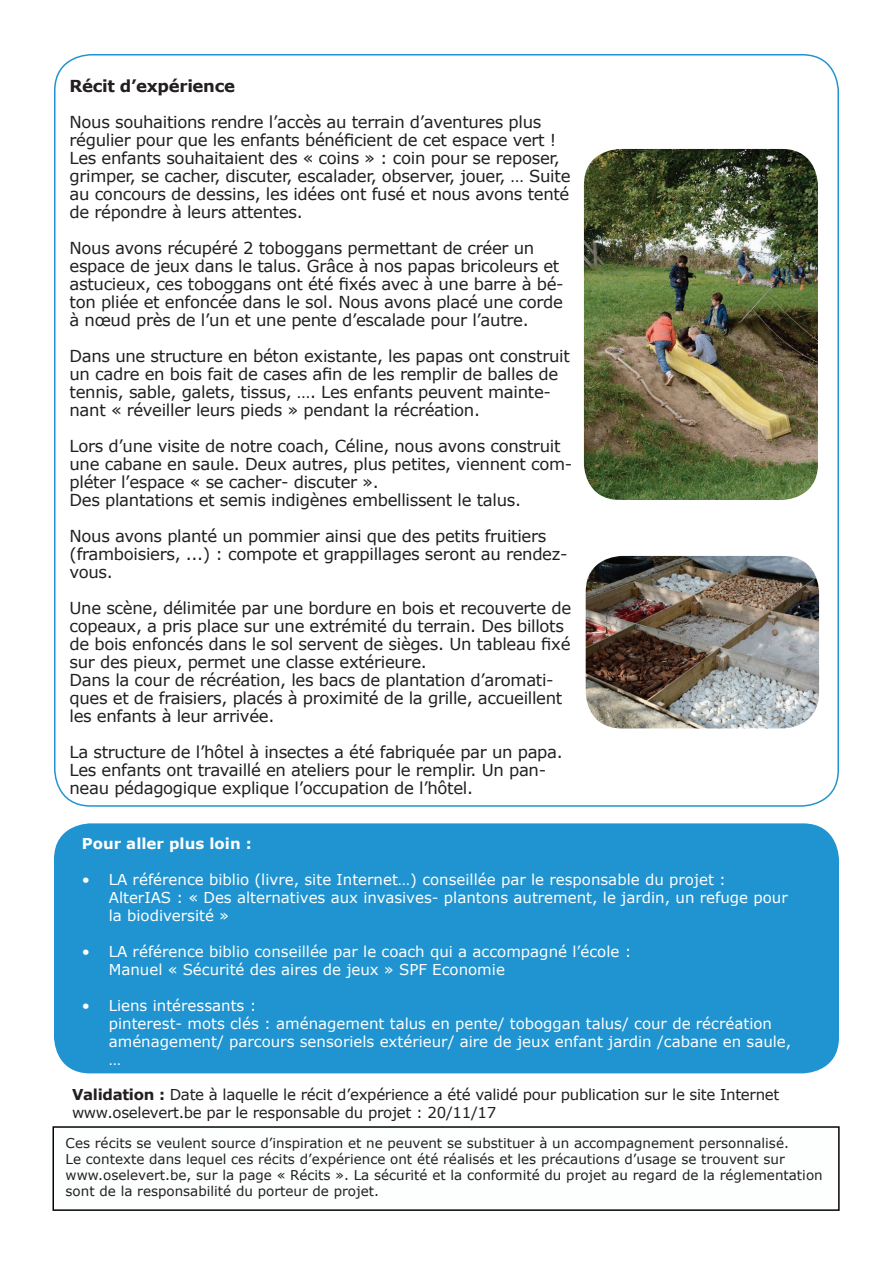
<style>
.page{position:relative;width:893px;height:1263px;background:#fff}
.page>*{position:absolute;margin:0;border:0;box-sizing:border-box;transform-origin:0 0}
.t1{font:16.5px/18px "Verdana";letter-spacing:-.02em;color:#231f20}
.t2{font:700 16.5px "Verdana";letter-spacing:-.02em;color:#231f20}
.t3{font:15px/18px "Verdana";color:#fff}
.t4{font:15px/18px "Verdana";letter-spacing:-.02em;color:#231f20}
.t5{font:700 15px "Verdana";color:#fff}
.t6{font:13.5px/16.2px "Verdana";color:#231f20}
.s1{font-weight:700}
</style>
<div class="page">
<div style="left:54px;top:823px;width:785px;height:250px;background:#2094d1;border-radius:36px"></div>
<img style="left:584px;top:149px;width:234px;height:351px">
<img style="left:586px;top:556px;width:233px;height:172px">
<div style="left:52px;top:1126px;width:788px;height:85px;background:#fdfefe;border:2px solid #040503"></div>
<p class="t2" style="left:70px;top:76px;width:167px">Récit d’expérience</p>
<p class="t1" style="left:70px;top:114px;width:502px">Nous souhaitions rendre l’accès au terrain d’aventures plus régulier pour que les enfants bénéficient de cet espace vert !<br>Les enfants souhaitaient des « coins » : coin pour se reposer, grimper, se cacher, discuter, escalader, observer, jouer, … Suite au concours de dessins, les idées ont fusé et nous avons tenté de répondre à leurs attentes.</p>
<p class="t1" style="left:70px;top:240px;width:496px">Nous avons récupéré 2 toboggans permettant de créer un espace de jeux dans le talus. Grâce à nos papas bricoleurs et astucieux, ces toboggans ont été fixés avec à une barre à bé&shy;ton pliée et enfoncée dans le sol. Nous avons placé une corde à nœud près de l’un et une pente d’escalade pour l’autre.</p>
<p class="t1" style="left:70px;top:348px;width:502px">Dans une structure en béton existante, les papas ont construit un cadre en bois fait de cases afin de les remplir de balles de tennis, sable, galets, tissus, …. Les enfants peuvent mainte&shy;nant « réveiller leurs pieds » pendant la récréation.</p>
<p class="t1" style="left:70px;top:438px;width:504px">Lors d’une visite de notre coach, Céline, nous avons construit une cabane en saule. Deux autres, plus petites, viennent com&shy;pléter l’espace « se cacher- discuter ».<br>Des plantations et semis indigènes embellissent le talus.</p>
<p class="t1" style="left:70px;top:528px;width:499px">Nous avons planté un pommier ainsi que des petits fruitiers (framboisiers, ...) : compote et grappillages seront au rendez&shy;vous.</p>
<p class="t1" style="left:70px;top:600px;width:503px">Une scène, délimitée par une bordure en bois et recouverte de copeaux, a pris place sur une extrémité du terrain. Des billots de bois enfoncés dans le sol servent de sièges. Un tableau fixé sur des pieux, permet une classe extérieure.<br>Dans la cour de récréation, les bacs de plantation d’aromati&shy;ques et de fraisiers, placés à proximité de la grille, accueillent les enfants à leur arrivée.</p>
<p class="t1" style="left:70px;top:744px;width:495px">La structure de l’hôtel à insectes a été fabriquée par un papa.<br>Les enfants ont travaillé en ateliers pour le remplir. Un pan&shy;neau pédagogique explique l’occupation de l’hôtel.</p>
<p class="t5" style="left:82px;top:833px;width:172px">Pour aller plus loin :</p>
<p class="t3" style="left:109px;top:870px;width:681px;text-indent:-27px">• LA référence biblio (livre, site Internet…) conseillée par le responsable du projet :<br>AlterIAS : « Des alternatives aux invasives- plantons autrement, le jardin, un refuge pour la biodiversité »</p>
<p class="t3" style="left:109px;top:942px;width:524px;text-indent:-27px">• LA référence biblio conseillée par le coach qui a accompagné l’école :<br>Manuel « Sécurité des aires de jeux » SPF Economie</p>
<p class="t3" style="left:109px;top:996px;width:684px;text-indent:-27px">• Liens intéressants :<br>pinterest- mots clés : aménagement talus en pente/ toboggan talus/ cour de récréation aménagement/ parcours sensoriels extérieur/ aire de jeux enfant jardin /cabane en saule, …</p>
<p class="t4" style="left:72px;top:1085px;width:709px"><span class="s1">Validation :</span> Date à laquelle le récit d’expérience a été validé pour publication sur le site Internet www.oselevert.be par le responsable du projet : 20/11/17</p>
<p class="t6" style="left:66px;top:1135px;width:759px">Ces récits se veulent source d’inspiration et ne peuvent se substituer à un accompagnement personnalisé.<br>Le contexte dans lequel ces récits d’expérience ont été réalisés et les précautions d’usage se trouvent sur www.oselevert.be, sur la page « Récits ». La sécurité et la conformité du projet au regard de la réglementation sont de la responsabilité du porteur de projet.</p>
</div>
